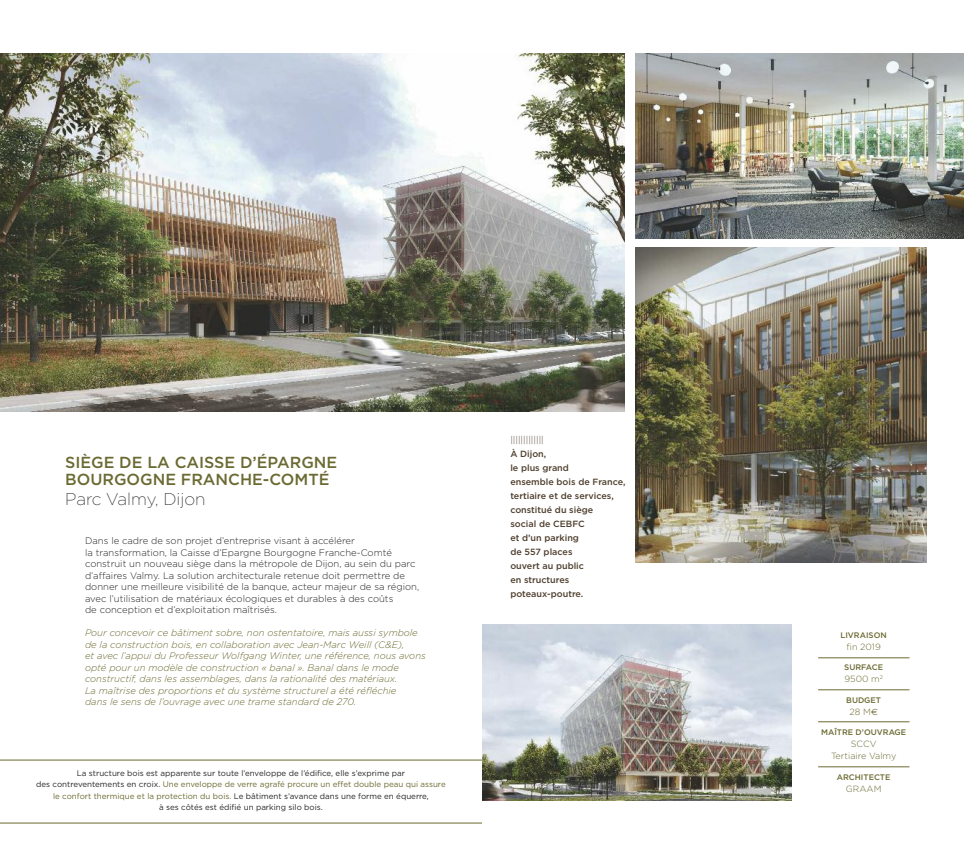
<style>
.page{position:relative;width:964px;height:851px;background:#fff}
.page>*{position:absolute;margin:0;border:0;box-sizing:border-box;transform-origin:0 0}
.t1{font:200 17px "Gotham";color:#272526}
.t2{font:500 16px/17px "Gotham";color:#6b6a32}
.t3{font:italic 300 9.5px/11.5px "Gotham";color:#6b6a32}
.t4{font:300 9.5px/11.5px "Gotham";color:#272526}
.t5{font:500 9px/14px "Gotham";color:#4e3e2d}
.t6{font:300 9px/12px "Gotham";color:#6b6a32;text-align:center}
.t7{font:300 9px "Gotham";color:#4e3e2d}
.t8{font:8px/11.6px "Gotham";color:#272526;text-align:center}
.t9{font:500 8px "Gotham";color:#6b6a32}
.s1{font-family:"Euro Sans";font-weight:400}
.s2{color:#6b6a32}
</style>
<div class="page">
<img style="left:482px;top:624px;width:309px;height:176px">
<img style="left:635px;top:54px;width:329px;height:185px">
<img style="left:0;top:54px;width:624px;height:357px">
<hr style="left:818px;top:657px;width:91px;height:1px;background:#6b6a32">
<hr style="left:818px;top:689px;width:91px;height:1px;background:#6b6a32">
<hr style="left:818px;top:721px;width:91px;height:1px;background:#6b6a32">
<hr style="left:818px;top:766px;width:91px;height:1px;background:#6b6a32">
<img style="left:635px;top:248px;width:292px;height:314px">
<hr style="left:0;top:759px;width:482px;height:1px;background:#6b6a32">
<hr style="left:0;top:822px;width:482px;height:1px;background:#6b6a32">
<p class="t7" style="left:510px;top:436px;width:35px">|||||||||||||</p>
<p class="t5" style="left:510px;top:447px;width:117px">À Dijon,<br>le plus grand<br>ensemble bois de France, tertiaire et de services, constitué du siège<br>social de CEBFC<br>et d’un parking<br>de 557 places<br>ouvert au public<br>en structures poteaux-poutre.</p>
<h2 class="t2" style="left:65px;top:455px;width:274px">SIÈGE DE LA CAISSE D’ÉPARGNE<br>BOURGOGNE FRANCHE-COMTÉ</h2>
<h1 class="t1" style="left:65px;top:492px;width:142px">Parc Valmy, Dijon</h1>
<p class="t4" style="left:85px;top:535px;width:336px">Dans le cadre de son projet d’entreprise visant à accélérer<br>la transformation, la Caisse d’Epargne Bourgogne Franche-Comté construit un nouveau siège dans la métropole de Dijon, au sein du parc d’affaires Valmy. La solution architecturale retenue doit permettre de donner une meilleure visibilité de la banque, acteur majeur de sa région, avec l’utilisation de matériaux écologiques et durables à des coûts<br>de conception et d’exploitation maîtrisés.</p>
<p class="t3" style="left:85px;top:627px;width:342px">Pour concevoir ce bâtiment sobre, non ostentatoire, mais aussi symbole de la construction bois, en collaboration avec Jean-Marc Weill (C&amp;E),<br>et avec l’appui du Professeur Wolfgang Winter, une référence, nous avons opté pour un modèle de construction « banal ». Banal dans le mode constructif, dans les assemblages, dans la rationalité des matériaux.<br>La maîtrise des proportions et du système structurel a été réfléchie<br>dans le sens de l’ouvrage avec une trame standard de 270.</p>
<p class="t9" style="left:840px;top:631px;width:48px">LIVRAISON</p>
<p class="t6" style="left:846px;top:641px;width:36px">fin 2019</p>
<p class="t9" style="left:844px;top:664px;width:40px">SURFACE</p>
<p class="t6" style="left:844px;top:673px;width:40px">9500 m<sup>2</sup></p>
<p class="t9" style="left:846px;top:696px;width:36px">BUDGET</p>
<p class="t6" style="left:849px;top:706px;width:30px">28 M<span class="s1">€</span></p>
<p class="t9" style="left:821px;top:729px;width:87px">MAÎTRE D’OUVRAGE</p>
<p class="t6" style="left:831px;top:738px;width:67px">SCCV<br>Tertiaire Valmy</p>
<p class="t9" style="left:837px;top:773px;width:55px">ARCHITECTE</p>
<p class="t6" style="left:846px;top:783px;width:37px">GRAAM</p>
<p class="t8" style="left:36px;top:767px;width:411px">La structure bois est apparente sur toute l’enveloppe de l’édifice, elle s’exprime par<br>des contreventements en croix. <span class="s2">une enveloppe de verre agrafé procure un effet double peau qui assure le confort thermique et la protection du bois.</span> Le bâtiment s’avance dans une forme en équerre,<br>à ses côtés est édifié un parking silo bois.</p>
</div>
